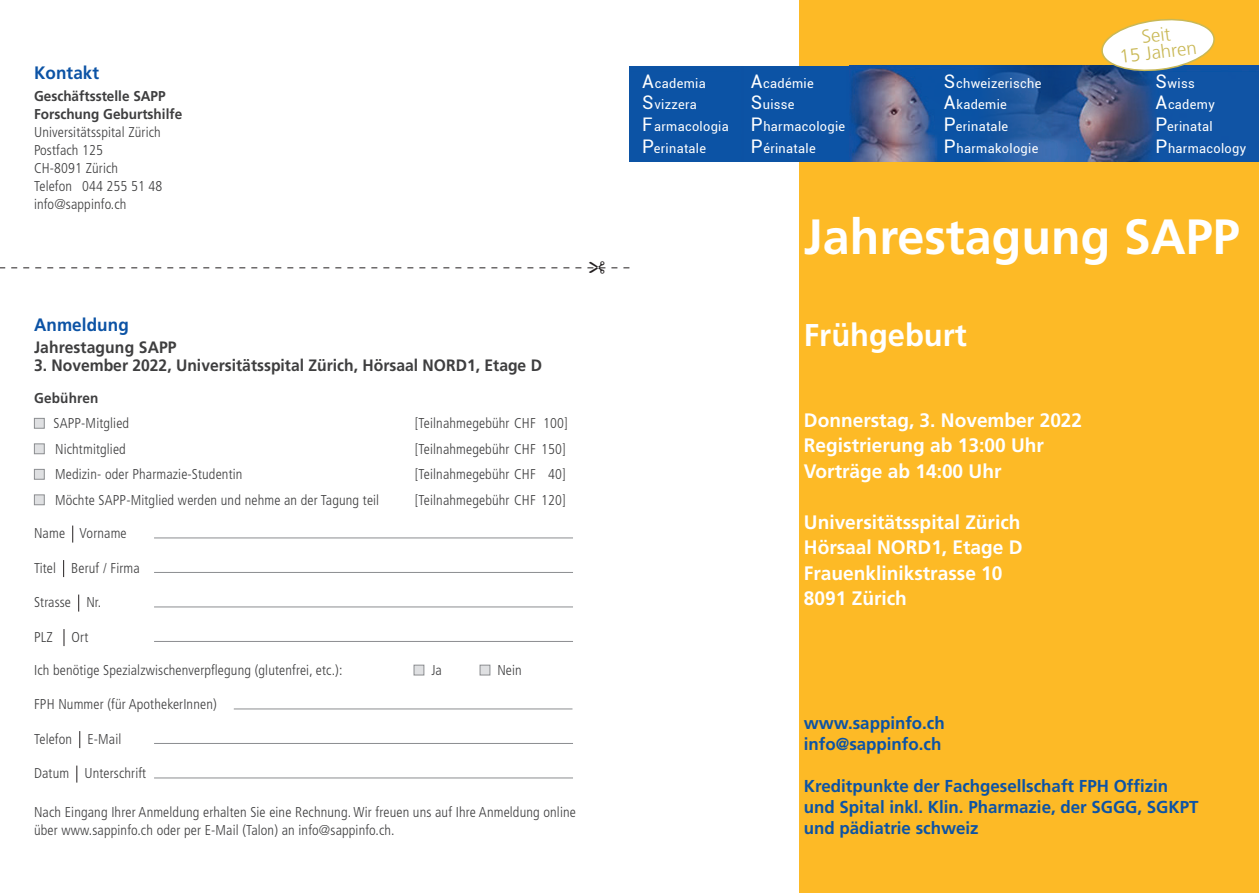
<style>
.page{position:relative;width:1259px;height:893px;background:#fff}
.page>*{position:absolute;margin:0;border:0;box-sizing:border-box;transform-origin:0 0}
.t1{font:700 49.5px "Frutiger";color:#fff}
.t2{font:700 31.5px "Frutiger";color:#fff}
.t3{font:700 19.5px/25.5px "Frutiger";color:#fff}
.t4{font:18.6px/17.2px "Frutiger";color:#c9b855;text-align:center}
.t5{font:700 18px "Frutiger";letter-spacing:.005em;color:#0c53a5;scale:.95 1}
.t6{font:700 17.25px/21px "Frutiger";color:#0c53a5}
.t7{font:700 16.5px "Frutiger";color:#3e3e3f;scale:.95 1}
.t8{font:300 condensed 14.25px/18px "Frutiger";letter-spacing:.01em;color:#3e3e3f}
.t9{font:700 14.25px/18px "Frutiger";color:#3e3e3f;scale:.95 1}
.t10{font:12.75px/21.6px "Roboto";letter-spacing:.025em;color:#fff}
.s1{font-size:18.75px}
</style>
<div class="page">
<div style="left:34px;top:418px;width:11px;height:11px;background:#dfe0e2;border:1px solid #8b8d90"></div>
<div style="left:34px;top:443px;width:11px;height:11px;background:#dfe0e2;border:1px solid #8b8d90"></div>
<div style="left:34px;top:469px;width:11px;height:11px;background:#dfe0e2;border:1px solid #8b8d90"></div>
<div style="left:34px;top:494px;width:11px;height:11px;background:#dfe0e2;border:1px solid #8b8d90"></div>
<svg style="left:72px;top:526px;width:1px;height:17px"></svg>
<hr style="left:154px;top:538px;width:419px;height:1px;background:#8b8d90">
<svg style="left:63px;top:560px;width:1px;height:17px"></svg>
<hr style="left:154px;top:572px;width:419px;height:1px;background:#8b8d90">
<svg style="left:78px;top:595px;width:1px;height:17px"></svg>
<hr style="left:154px;top:607px;width:419px;height:1px;background:#8b8d90">
<svg style="left:64px;top:629px;width:1px;height:17px"></svg>
<hr style="left:154px;top:641px;width:419px;height:1px;background:#8b8d90">
<div style="left:414px;top:665px;width:10px;height:10px;background:#dfe0e2;border:1px solid #8b8d90"></div>
<div style="left:480px;top:665px;width:10px;height:10px;background:#dfe0e2;border:1px solid #8b8d90"></div>
<hr style="left:234px;top:709px;width:338px;height:1px;background:#8b8d90">
<svg style="left:79px;top:731px;width:1px;height:17px"></svg>
<hr style="left:154px;top:743px;width:419px;height:1px;background:#8b8d90">
<svg style="left:76px;top:766px;width:1px;height:17px"></svg>
<hr style="left:154px;top:778px;width:419px;height:1px;background:#8b8d90">
<div style="left:799px;top:0;width:460px;height:893px;background:#fdba26"></div>
<img style="left:629px;top:66px;width:630px;height:95px">
<svg style="left:1100px;top:19px;width:115px;height:54px"></svg>
<svg style="left:0;top:267px;width:629px;height:2px"></svg>
<p class="t5" style="left:34px;top:62px;width:70px">Kontakt</p>
<p class="t9" style="left:34px;top:87px;width:157px">Geschäftsstelle SAPP<br>Forschung Geburtshilfe</p>
<p class="t8" style="left:34px;top:123px;width:130px">Universitätsspital Zürich<br>Postfach 125<br>CH-8091 Zürich<br>Telefon 044 255 51 48 info@sappinfo.ch</p>
<p class="t5" style="left:34px;top:314px;width:101px">Anmeldung</p>
<p class="t7" style="left:34px;top:337px;width:152px">Jahrestagung SAPP</p>
<p class="t7" style="left:34px;top:355px;width:536px">3. November 2022, Universitätsspital Zürich, Hörsaal NORD1, Etage D</p>
<p class="t9" style="left:34px;top:389px;width:69px">Gebühren</p>
<p class="t8" style="left:54px;top:414px;width:77px">SAPP-Mitglied</p>
<p class="t8" style="left:415px;top:414px;width:155px">[Teilnahmegebühr CHF 100]</p>
<p class="t8" style="left:55px;top:440px;width:72px">Nichtmitglied</p>
<p class="t8" style="left:415px;top:440px;width:153px">[Teilnahmegebühr CHF 150]</p>
<p class="t8" style="left:55px;top:465px;width:189px">Medizin- oder Pharmazie-Studentin</p>
<p class="t8" style="left:415px;top:465px;width:153px">[Teilnahmegebühr CHF 40]</p>
<p class="t8" style="left:55px;top:491px;width:325px">Möchte SAPP-Mitglied werden und nehme an der Tagung teil</p>
<p class="t8" style="left:415px;top:491px;width:153px">[Teilnahmegebühr CHF 120]</p>
<p class="t8" style="left:34px;top:525px;width:94px">Name Vorname</p>
<p class="t8" style="left:34px;top:559px;width:107px">Titel Beruf / Firma</p>
<p class="t8" style="left:34px;top:594px;width:69px">Strasse Nr.</p>
<p class="t8" style="left:34px;top:628px;width:20px">PLZ</p>
<p class="t8" style="left:72px;top:628px;width:18px">Ort</p>
<p class="t8" style="left:34px;top:661px;width:310px">Ich benötige Spezialzwischenverpflegung (glutenfrei, etc.):</p>
<p class="t8" style="left:431px;top:661px;width:12px">Ja</p>
<p class="t8" style="left:497px;top:661px;width:26px">Nein</p>
<p class="t8" style="left:34px;top:696px;width:184px">FPH Nummer (für ApothekerInnen)</p>
<p class="t8" style="left:34px;top:730px;width:89px">Telefon E-Mail</p>
<p class="t8" style="left:34px;top:765px;width:114px">Datum Unterschrift</p>
<p class="t8" style="left:34px;top:803px;width:543px">Nach Eingang Ihrer Anmeldung erhalten Sie eine Rechnung. Wir freuen uns auf Ihre Anmeldung online über www.sappinfo.ch oder per E-Mail (Talon) an info@sappinfo.ch.</p>
<h3 class="t4" style="left:1116px;top:32px;width:79px;rotate:-7deg">Seit<br>15 Jahren</h3>
<p class="t10" style="left:642px;top:72px;width:88px"><span class="s1">A</span>cademia<br><span class="s1">S</span>vizzera<br><span class="s1">F</span>armacologia<br><span class="s1">P</span>erinatale</p>
<p class="t10" style="left:944px;top:72px;width:99px"><span class="s1">S</span>chweizerische<br><span class="s1">A</span>kademie<br><span class="s1">P</span>erinatale<br><span class="s1">P</span>harmakologie</p>
<p class="t10" style="left:1155px;top:72px;width:92px"><span class="s1">S</span>wiss<br><span class="s1">A</span>cademy<br><span class="s1">P</span>erinatal<br><span class="s1">P</span>harmacology</p>
<p class="t10" style="left:750px;top:72px;width:96px"><span class="s1">A</span>cadémie<br><span class="s1">S</span>uisse<br><span class="s1">P</span>harmacologie<br><span class="s1">P</span>érinatale</p>
<h1 class="t1" style="left:804px;top:208px;width:437px">Jahrestagung SAPP</h1>
<h2 class="t2" style="left:804px;top:316px;width:164px">Frühgeburt</h2>
<h3 class="t3" style="left:804px;top:407px;width:280px">Donnerstag, 3. November 2022<br>Registrierung ab 13:00 Uhr<br>Vorträge ab 14:00 Uhr</h3>
<h3 class="t3" style="left:804px;top:509px;width:220px">Universitätsspital Zürich<br>Hörsaal NORD1, Etage D<br>Frauenklinikstrasse 10<br>8091 Zürich</h3>
<p class="t6" style="left:804px;top:713px;width:142px">www.sappinfo.ch info@sappinfo.ch</p>
<p class="t6" style="left:804px;top:776px;width:396px">Kreditpunkte der Fachgesellschaft FPH Offizin und Spital inkl. Klin. Pharmazie, der SGGG, SGKPT und pädiatrie schweiz</p>
</div>
